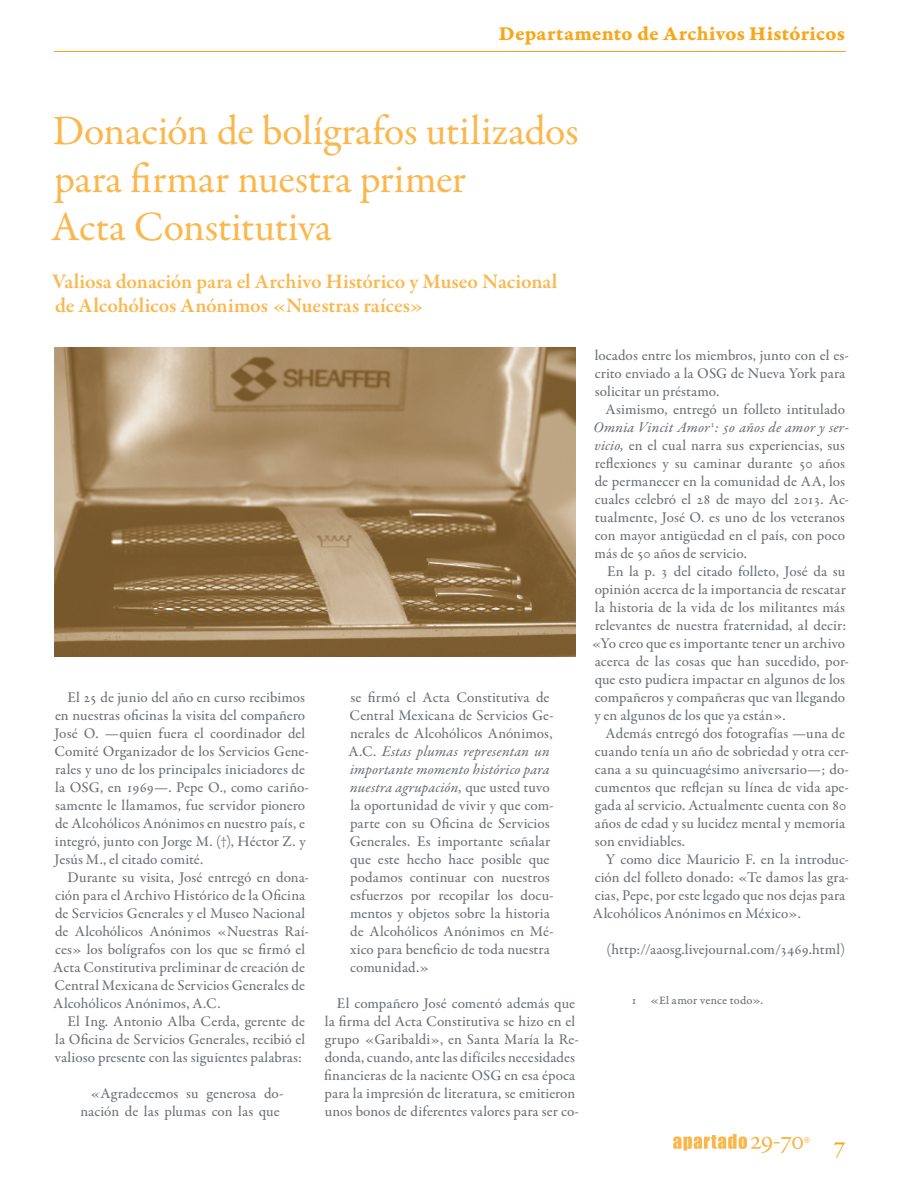
<style>
.page{position:relative;width:918px;height:1188px;background:#fff}
.page>*{position:absolute;margin:0;border:0;box-sizing:border-box;transform-origin:0 0}
.t1{font:42px/48px "Garamond Premr Pro";letter-spacing:-.005em;color:#fbb74b}
.t2{font:27px "Garamond Premr Pro";color:#f8a71b}
.t3{font:600 21px/24px "Garamond Premr Pro";letter-spacing:-.005em;color:#fbb74b}
.t4{font:21px "Garamond Premr Pro Bd Capt";color:#f8a71b}
.t5{font:500 15px/18px "Garamond Premr Pro";letter-spacing:.005em;color:#6d7175}
.t6{font:15px/18px "Garamond Premr Pro Med It";letter-spacing:.01em;color:#6d7175;text-align:justify}
.t7{font:12px "Garamond Premr Pro Capt";letter-spacing:.01em;color:#6d7175}
.s1{font-family:"Garamond Premr Pro";font-weight:500}
.s2{font-family:"Garamond Premr Pro Med It";font-weight:400}
</style>
<div class="page">
<hr style="left:54px;top:51px;width:792px;height:1px;background:#f8a71b">
<svg style="left:673px;top:1134px;width:137px;height:19px"></svg>
<img style="left:55px;top:347px;width:520px;height:310px">
<h3 class="t4" style="left:499px;top:21px;width:348px">Departamento de Archivos Históricos</h3>
<h1 class="t1" style="left:51px;top:108px;width:529px">Donación de bolígrafos utilizados para firmar nuestra primer<br>Acta Constitutiva</h1>
<h3 class="t3" style="left:52px;top:270px;width:507px">Valiosa donación para el Archivo Histórico y Museo Nacional de Alcohólicos Anónimos «Nuestras raíces»</h3>
<p class="t5" style="left:54px;top:689px;width:256px;text-indent:13px">El 25 de junio del año en curso recibimos en nuestras oficinas la visita del compañero José O. —quien fuera el coordinador del Comité Organizador de los Servicios Gene&shy;rales y uno de los principales iniciadores de la OSG, en 1969—. Pepe O., como cariño&shy;samente le llamamos, fue servidor pionero de Alcohólicos Anónimos en nuestro país, e integró, junto con Jorge M. (†), Héctor Z. y Jesús M., el citado comité.</p>
<p class="t5" style="left:53px;top:869px;width:257px;text-indent:14px">Durante su visita, José entregó en dona&shy;ción para el Archivo Histórico de la Oficina de Servicios Generales y el Museo Nacional de Alcohólicos Anónimos «Nuestras Raí&shy;ces» los bolígrafos con los que se firmó el Acta Constitutiva preliminar de creación de Central Mexicana de Servicios Generales de Alcohólicos Anónimos, A.C.</p>
<p class="t5" style="left:55px;top:1013px;width:252px;text-align:justify;text-indent:13px">El Ing. Antonio Alba Cerda, gerente de la Oficina de Servicios Generales, recibió el valioso presente con las siguientes palabras:</p>
<p class="t5" style="left:80px;top:1085px;width:205px;text-align:right">«Agradecemos su generosa do&shy;nación de las plumas con las que</p>
<p class="t5" style="left:350px;top:689px;width:205px">se firmó el Acta Constitutiva de<br>Central Mexicana de Servicios Ge&shy;nerales de Alcohólicos Anónimos,</p>
<p class="t6" style="left:348px;top:743px;width:203px"><span class="s1">A.C.</span> Estas plumas representan un importante momento histórico para nuestra agrupación, <span class="s1">que usted tuvo</span></p>
<p class="t5" style="left:350px;top:797px;width:205px">la oportunidad de vivir y que com&shy;parte con su Oficina de Servicios<br>Generales. Es importante señalar que este hecho hace posible que podamos continuar con nuestros esfuerzos por recopilar los docu&shy;mentos y objetos sobre la historia de Alcohólicos Anónimos en Mé&shy;xico para beneficio de toda nuestra comunidad.»</p>
<p class="t5" style="left:324px;top:995px;width:256px;text-align:center">El compañero José comentó además que<br>la firma del Acta Constitutiva se hizo en el grupo «Garibaldi», en Santa María la Re&shy;donda, cuando, ante las difíciles necesidades financieras de la naciente OSG en esa época para la impresión de literatura, se emitieron unos bonos de diferentes valores para ser co-</p>
<p class="t5" style="left:595px;top:347px;width:256px">locados entre los miembros, junto con el es&shy;crito enviado a la OSG de Nueva York para solicitar un préstamo.</p>
<p class="t5" style="left:606px;top:401px;width:241px">Asimismo, entregó un folleto intitulado</p>
<p class="t6" style="left:594px;top:419px;width:257px">Omnia Vincit Amor<sup>1</sup>: 50 años de amor y ser-</p>
<p class="t5" style="left:595px;top:437px;width:256px"><span class="s2">vicio,</span> en el cual narra sus experiencias, sus reflexiones y su caminar durante 50 años de permanecer en la comunidad de AA, los cuales celebró el 28 de mayo del 2013. Ac&shy;tualmente, José O. es uno de los veteranos con mayor antigüedad en el país, con poco más de 50 años de servicio.</p>
<p class="t5" style="left:591px;top:563px;width:259px;text-indent:16px">En la p. 3 del citado folleto, José da su opinión acerca de la importancia de rescatar la historia de la vida de los militantes más relevantes de nuestra fraternidad, al decir: «Yo creo que es importante tener un archivo acerca de las cosas que han sucedido, por&shy;que esto pudiera impactar en algunos de los compañeros y compañeras que van llegando y en algunos de los que ya están».</p>
<p class="t5" style="left:595px;top:725px;width:256px;text-indent:11px">Además entregó dos fotografías —una de cuando tenía un año de sobriedad y otra cer&shy;cana a su quincuagésimo aniversario—; do&shy;cumentos que reflejan su línea de vida ape&shy;gada al servicio. Actualmente cuenta con 80 años de edad y su lucidez mental y memoria son envidiables.</p>
<p class="t5" style="left:593px;top:851px;width:258px;text-indent:13px">Y como dice Mauricio F. en la introduc&shy;ción del folleto donado: «Te damos las gra&shy;cias, Pepe, por este legado que nos dejas para Alcohólicos Anónimos en México».</p>
<p class="t5" style="left:607px;top:941px;width:240px">(http://aaosg.livejournal.com/3469.html)</p>
<p class="t7" style="left:631px;top:993px;width:133px">1 «El amor vence todo».</p>
<h2 class="t2" style="left:833px;top:1128px;width:14px">7</h2>
</div>
